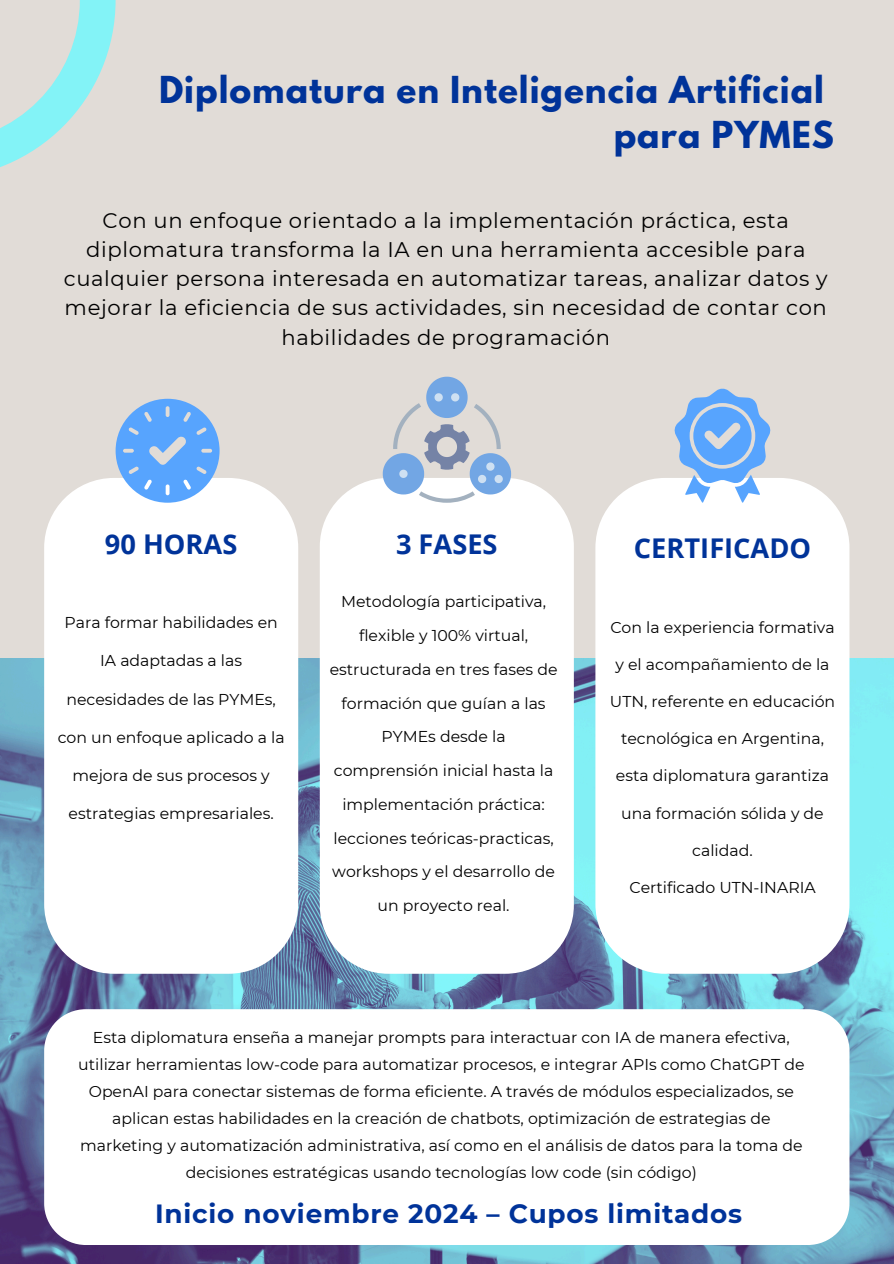
<style>
.page{position:relative;width:894px;height:1264px;background:#fff}
.page>*{position:absolute;margin:0;border:0;box-sizing:border-box;transform-origin:0 0}
.t1{font:700 32.85px/45px "League Spartan";letter-spacing:.03em;color:#039}
.t2{font:700 27.15px "Open Sans";color:#039}
.t3{font:700 26.25px "Montserrat";letter-spacing:.03em;color:#039}
.t4{font:21.15px/29.2px "Montserrat";letter-spacing:.03em;color:#000;text-align:center}
.t5{font:15.75px/33.8px "Montserrat";color:#000;text-align:center}
</style>
<div class="page">
<div style="left:0;top:0;width:893px;height:1263px;background:#e1dcd7"></div>
<img style="left:0;top:658px;width:893px;height:605px">
<div style="left:44px;top:478px;width:254px;height:495px;background:#fff;border-radius:70px"></div>
<div style="left:320px;top:478px;width:253px;height:495px;background:#fff;border-radius:69px"></div>
<div style="left:595px;top:478px;width:254px;height:495px;background:#fff;border-radius:70px"></div>
<svg style="left:674px;top:388px;width:97px;height:114px"></svg>
<svg style="left:116px;top:399px;width:103px;height:103px"></svg>
<svg style="left:382px;top:377px;width:129px;height:126px"></svg>
<svg style="left:0;top:0;width:115px;height:167px"></svg>
<div style="left:44px;top:1009px;width:805px;height:235px;background:#fff"></div>
<h1 class="t1" style="left:613px;top:71px;width:222px;text-indent:-454px">Diplomatura en Inteligencia Artificial para PYMES</h1>
<h4 class="t4" style="left:64px;top:205px;width:765px">Con un enfoque orientado a la implementación práctica, esta diplomatura transforma la IA en una herramienta accesible para cualquier persona interesada en automatizar tareas, analizar datos y mejorar la eficiencia de sus actividades, sin necesidad de contar con habilidades de programación</h4>
<p class="t2" style="left:105px;top:524px;width:134px">90 HORAS</p>
<h2 class="t2" style="left:396px;top:524px;width:103px">3 FASES</h2>
<p class="t2" style="left:633px;top:529px;width:179px">CERTIFICADO</p>
<p class="t5" style="left:64px;top:605px;width:215px">Para formar habilidades en</p>
<p class="t5" style="left:100px;top:644px;width:143px">IA adaptadas a las</p>
<p class="t5" style="left:66px;top:682px;width:211px">necesidades de las PYMEs,</p>
<p class="t5" style="left:58px;top:720px;width:228px">con un enfoque aplicado a la</p>
<p class="t5" style="left:72px;top:758px;width:199px">mejora de sus procesos y</p>
<p class="t5" style="left:69px;top:797px;width:206px">estrategias empresariales.</p>
<p class="t5" style="left:329px;top:584px;width:229px">Metodología participativa, flexible y 100% virtual, estructurada en tres fases de formación que guían a las<br>PYMEs desde la comprensión inicial hasta la implementación práctica: lecciones teóricas-practicas, workshops y el desarrollo de un proyecto real.</p>
<p class="t5" style="left:610px;top:610px;width:226px">Con la experiencia formativa</p>
<p class="t5" style="left:615px;top:647px;width:215px">y el acompañamiento de la</p>
<p class="t5" style="left:609px;top:684px;width:227px">UTN, referente en educación</p>
<p class="t5" style="left:620px;top:721px;width:204px">tecnológica en Argentina,</p>
<p class="t5" style="left:615px;top:758px;width:215px">esta diplomatura garantiza</p>
<p class="t5" style="left:621px;top:796px;width:204px">una formación sólida y de</p>
<p class="t5" style="left:692px;top:833px;width:62px">calidad.</p>
<h2 class="t5" style="left:629px;top:870px;width:188px">Certificado UTN-INARIA</h2>
<p class="t5" style="left:78px;top:1024px;width:727px;line-height:27px">Esta diplomatura enseña a manejar prompts para interactuar con IA de manera efectiva, utilizar herramientas low-code para automatizar procesos, e integrar APIs como ChatGPT de OpenAI para conectar sistemas de forma eficiente. A través de módulos especializados, se aplican estas habilidades en la creación de chatbots, optimización de estrategias de marketing y automatización administrativa, así como en el análisis de datos para la toma de decisiones estratégicas usando tecnologías low code (sin código)</p>
<h2 class="t3" style="left:155px;top:1197px;width:588px">Inicio noviembre 2024 – Cupos limitados</h2>
</div>
